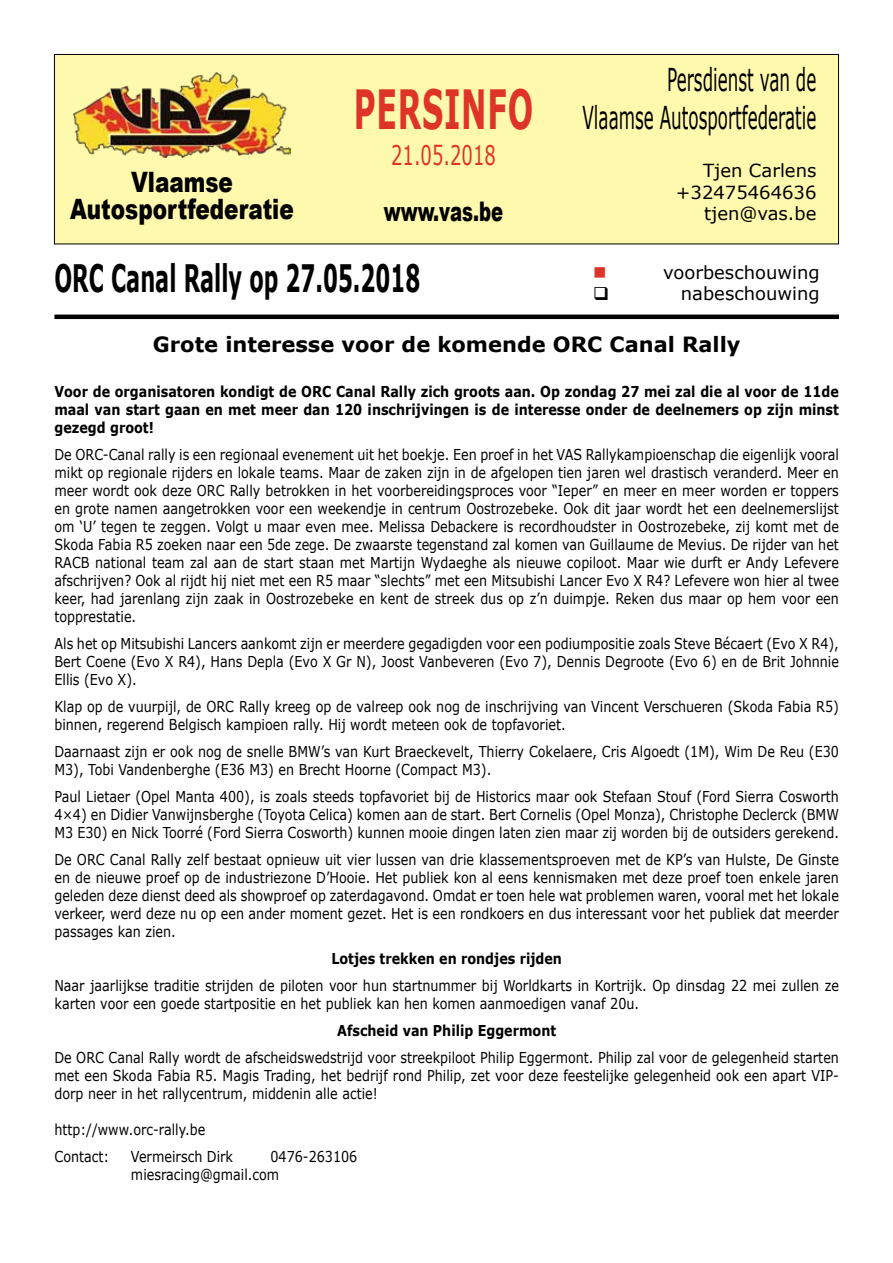
<style>
.page{position:relative;width:893px;height:1263px;background:#fff}
.page>*{position:absolute;margin:0;border:0;box-sizing:border-box;transform-origin:0 0}
.t1{font:700 54px "Verdana";letter-spacing:.025em;color:#de3327;scale:.56 1}
.t2{font:700 37.8px "Verdana";color:#000;scale:.56 1}
.t3{font:31.5px/37.8px "Verdana";color:#000;text-align:right;scale:.53 1}
.t4{font:900 28.05px/27px "Arial";color:#000;text-align:center;scale:.77 1}
.t5{font:900 27px "Arial";color:#000;scale:.67 1}
.t6{font:27px "Verdana";color:#de3327;scale:.67 1}
.t7{font:700 21px "Verdana";color:#000}
.t8{font:18px/21.6px "Verdana";color:#000;text-align:right}
.t9{font:18px "Wingdings";color:#de3327}
.t10{font:15px/18px "Verdana";color:#000;text-align:justify;scale:.85 1}
.t11{font:700 15px/18px "Verdana";color:#000;text-align:justify;scale:.85 1}
</style>
<div class="page">
<div style="left:54px;top:54px;width:784px;height:190px;background:#fff9ae"></div>
<div style="left:54px;top:54px;width:785px;height:190px;border:1px solid #000"></div>
<img style="left:73px;top:73px;width:218px;height:85px">
<hr style="left:54px;top:315px;width:785px;height:4px;background:#000">
<h3 class="t4" style="left:70px;top:168px;width:292px">Vlaamse<br>Autosportfederatie</h3>
<h1 class="t1" style="left:354px;top:75px;width:322px">PERSINFO</h1>
<h3 class="t6" style="left:391px;top:138px;width:158px">21.05.2018</h3>
<h3 class="t5" style="left:384px;top:192px;width:180px">www.vas.be</h3>
<h3 class="t3" style="left:582px;top:60px;width:443px">Persdienst van de<br>Vlaamse Autosportfederatie</h3>
<p class="t8" style="left:676px;top:159px;width:142px">Tjen Carlens +32475464636 tjen@vas.be</p>
<h2 class="t2" style="left:54px;top:255px;width:655px">ORC Canal Rally op 27.05.2018</h2>
<p class="t9" style="left:593px;top:262px;width:15px">■</p>
<p class="t8" style="left:663px;top:261px;width:158px">voorbeschouwing</p>
<p class="t8" style="left:681px;top:282px;width:140px">nabeschouwing</p>
<h3 class="t7" style="left:153px;top:331px;width:589px">Grote interesse voor de komende ORC Canal Rally</h3>
<p class="t11" style="left:54px;top:382px;width:924px">Voor de organisatoren kondigt de ORC Canal Rally zich groots aan. Op zondag 27 mei zal die al voor de 11de maal van start gaan en met meer dan 120 inschrijvingen is de interesse onder de deelnemers op zijn minst gezegd groot!</p>
<p class="t10" style="left:54px;top:445px;width:924px">De ORC-Canal rally is een regionaal evenement uit het boekje. Een proef in het VAS Rallykampioenschap die eigenlijk vooral mikt op regionale rijders en lokale teams. Maar de zaken zijn in de afgelopen tien jaren wel drastisch veranderd. Meer en meer wordt ook deze ORC Rally betrokken in het voorbereidingsproces voor “Ieper” en meer en meer worden er toppers en grote namen aangetrokken voor een weekendje in centrum Oostrozebeke. Ook dit jaar wordt het een deelnemerslijst om ‘U’ tegen te zeggen. Volgt u maar even mee. Melissa Debackere is recordhoudster in Oostrozebeke, zij komt met de Skoda Fabia R5 zoeken naar een 5de zege. De zwaarste tegenstand zal komen van Guillaume de Mevius. De rijder van het RACB national team zal aan de start staan met Martijn Wydaeghe als nieuwe copiloot. Maar wie durft er Andy Lefevere afschrijven? Ook al rijdt hij niet met een R5 maar “slechts” met een Mitsubishi Lancer Evo X R4? Lefevere won hier al twee keer, had jarenlang zijn zaak in Oostrozebeke en kent de streek dus op z’n duimpje. Reken dus maar op hem voor een topprestatie.</p>
<p class="t10" style="left:54px;top:634px;width:924px">Als het op Mitsubishi Lancers aankomt zijn er meerdere gegadigden voor een podiumpositie zoals Steve Bécaert (Evo X R4), Bert Coene (Evo X R4), Hans Depla (Evo X Gr N), Joost Vanbeveren (Evo 7), Dennis Degroote (Evo 6) en de Brit Johnnie Ellis (Evo X).</p>
<p class="t10" style="left:54px;top:697px;width:924px">Klap op de vuurpijl, de ORC Rally kreeg op de valreep ook nog de inschrijving van Vincent Verschueren (Skoda Fabia R5) binnen, regerend Belgisch kampioen rally. Hij wordt meteen ook de topfavoriet.</p>
<p class="t10" style="left:54px;top:742px;width:924px">Daarnaast zijn er ook nog de snelle BMW’s van Kurt Braeckevelt, Thierry Cokelaere, Cris Algoedt (1M), Wim De Reu (E30<br>M3), Tobi Vandenberghe (E36 M3) en Brecht Hoorne (Compact M3).</p>
<p class="t10" style="left:54px;top:787px;width:924px">Paul Lietaer (Opel Manta 400), is zoals steeds topfavoriet bij de Historics maar ook Stefaan Stouf (Ford Sierra Cosworth 4×4) en Didier Vanwijnsberghe (Toyota Celica) komen aan de start. Bert Cornelis (Opel Monza), Christophe Declerck (BMW M3 E30) en Nick Toorré (Ford Sierra Cosworth) kunnen mooie dingen laten zien maar zij worden bij de outsiders gerekend.</p>
<p class="t10" style="left:54px;top:850px;width:924px">De ORC Canal Rally zelf bestaat opnieuw uit vier lussen van drie klassementsproeven met de KP’s van Hulste, De Ginste en de nieuwe proef op de industriezone D’Hooie. Het publiek kon al eens kennismaken met deze proef toen enkele jaren geleden deze dienst deed als showproef op zaterdagavond. Omdat er toen hele wat problemen waren, vooral met het lokale verkeer, werd deze nu op een ander moment gezet. Het is een rondkoers en dus interessant voor het publiek dat meerder passages kan zien.</p>
<p class="t11" style="left:331px;top:949px;width:273px">Lotjes trekken en rondjes rijden</p>
<p class="t10" style="left:54px;top:976px;width:924px">Naar jaarlijkse traditie strijden de piloten voor hun startnummer bij Worldkarts in Kortrijk. Op dinsdag 22 mei zullen ze karten voor een goede startpositie en het publiek kan hen komen aanmoedigen vanaf 20u.</p>
<p class="t11" style="left:337px;top:1021px;width:259px">Afscheid van Philip Eggermont</p>
<p class="t10" style="left:54px;top:1048px;width:924px">De ORC Canal Rally wordt de afscheidswedstrijd voor streekpiloot Philip Eggermont. Philip zal voor de gelegenheid starten met een Skoda Fabia R5. Magis Trading, het bedrijf rond Philip, zet voor deze feestelijke gelegenheid ook een apart VIP&shy;dorp neer in het rallycentrum, middenin alle actie!</p>
<p class="t10" style="left:54px;top:1116px;width:179px;line-height:27px">http://www.orc-rally.be<br>Contact:</p>
<p class="t10" style="left:131px;top:1147px;width:122px">Vermeirsch Dirk</p>
<p class="t10" style="left:131px;top:1147px;width:268px;text-indent:139px">0476-263106 miesracing@gmail.com</p>
</div>
